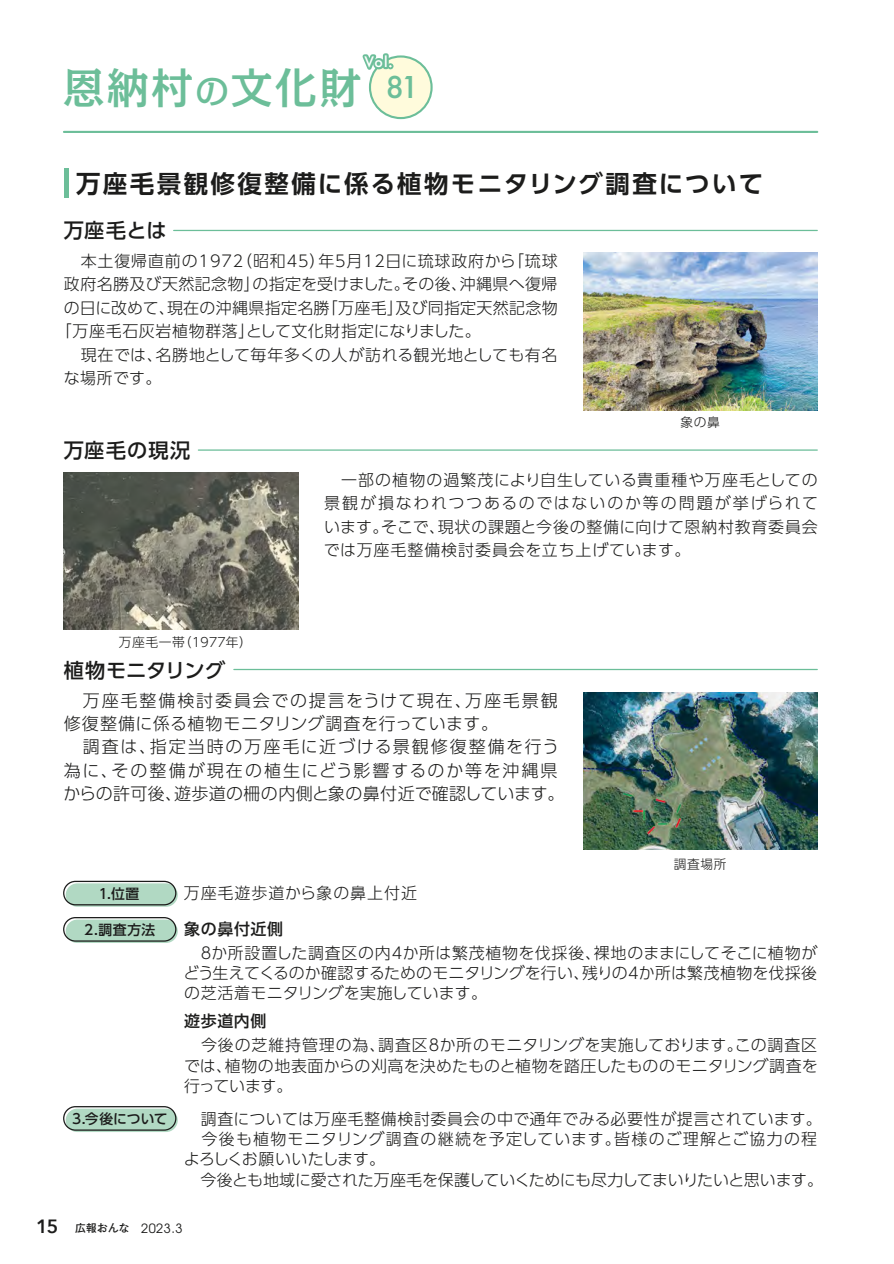
<style>
.page{position:relative;width:894px;height:1264px;background:#fff}
.page>*{position:absolute;margin:0;border:0;box-sizing:border-box;transform-origin:0 0}
.t1{font:500 42.45px "Kakumin Pro";letter-spacing:.04em;color:#6cbe99}
.t2{font:500 33px "Futura PT";color:#6cbe99}
.t3{font:700 24.45px "UD Shin Go Pr 6 De";letter-spacing:.095em;color:#1c1c1b}
.t4{font:500 20.25px "UD Shin Go Pr 6";letter-spacing:.02em;color:#1c1c1b}
.t5{font:600 19.2px "Avenir Next";color:#1c1c1b}
.t6{font:300 16.95px/23.4px "UD Shin Go Pr 6";letter-spacing:.115em;color:#1c1c1b}
.t7{font:300 16.95px "UD Shin Go Pr 6";letter-spacing:.025em;color:#1c1c1b}
.t8{font:300 16.95px "UD Shin Go Pr 6";letter-spacing:.02em;color:#1c1c1b}
.t9{font:300 16.95px "UD Shin Go Pr 6";letter-spacing:.11em;color:#1c1c1b}
.t10{font:300 16.95px "UD Shin Go Pr 6";letter-spacing:.075em;color:#1c1c1b}
.t11{font:300 15.9px/23.4px "UD Shin Go Pr 6";letter-spacing:.025em;color:#1c1c1b}
.t12{font:300 15.9px/20.2px "UD Shin Go Pr 6";letter-spacing:-.005em;color:#1c1c1b}
.t13{font:300 15.9px/23.4px "UD Shin Go Pr 6";letter-spacing:.06em;color:#1c1c1b;text-align:right}
.t14{font:300 15.9px/23.4px "UD Shin Go Pr 6";letter-spacing:.05em;color:#1c1c1b}
.t15{font:300 15.9px/20.2px "UD Shin Go Pr 6";color:#1c1c1b}
.t16{font:300 15.9px "UD Shin Go Pr 6";letter-spacing:.055em;color:#1c1c1b}
.t17{font:300 15.9px "UD Shin Go Pr 6";letter-spacing:.085em;color:#1c1c1b}
.t18{font:500 15.9px "UD Shin Go Pr 6";letter-spacing:.04em;color:#1c1c1b}
.t19{font:300 15.9px/20.2px "UD Shin Go Pr 6";letter-spacing:-.025em;color:#1c1c1b}
.t20{font:500 15.9px "Futura PT";color:#fff}
.t21{font:500 13.8px "UD Shin Go Pr 6";letter-spacing:.01em;color:#1c1c1b}
.t22{font:300 12.75px "UD Shin Go Pr 6";letter-spacing:.04em;color:#1c1c1b}
.t23{font:12.75px "Te X Gyre Adventor";color:#1c1c1b}
.t24{font:500 10.65px "Gothic MB101 Pr 6";letter-spacing:.03em;color:#1c1c1b}
.s1{font-size:34.05px}
</style>
<div class="page">
<svg style="left:362px;top:53px;width:70px;height:66px"></svg>
<hr style="left:64px;top:131px;width:752px;height:2px;background:#6cbe99">
<hr style="left:64px;top:168px;width:4px;height:30px;background:#6cbe99">
<img style="left:583px;top:253px;width:233px;height:157px">
<hr style="left:174px;top:230px;width:642px;height:1px;background:#6cbe99">
<img style="left:64px;top:472px;width:234px;height:157px">
<hr style="left:198px;top:449px;width:618px;height:1px;background:#6cbe99">
<img style="left:583px;top:692px;width:233px;height:157px">
<hr style="left:234px;top:668px;width:582px;height:2px;background:#6cbe99">
<div style="left:66px;top:883px;width:112px;height:23px;background:#b1d9c3;border-radius:12px"></div>
<div style="left:63px;top:880px;width:113px;height:25px;border:1px solid #1c1c1b;border-radius:12px"></div>
<div style="left:66px;top:1108px;width:112px;height:23px;background:#b1d9c3;border-radius:12px"></div>
<div style="left:63px;top:1105px;width:113px;height:25px;border:1px solid #1c1c1b;border-radius:12px"></div>
<div style="left:66px;top:919px;width:112px;height:23px;background:#b1d9c3;border-radius:12px"></div>
<div style="left:63px;top:916px;width:113px;height:25px;border:1px solid #1c1c1b;border-radius:12px"></div>
<p class="t20" style="left:364px;top:52px;width:29px">Vol.</p>
<h1 class="t1" style="left:62px;top:54px;width:300px">恩納村<span class="s1">の</span>文化財</h1>
<h2 class="t2" style="left:385px;top:67px;width:35px">81</h2>
<h3 class="t3" style="left:76px;top:163px;width:688px">万座毛景観修復整備に係る植物モニタリング調査について</h3>
<p class="t4" style="left:64px;top:214px;width:104px">万座毛とは</p>
<p class="t11" style="left:508px;top:248px;width:51px">「琉球</p>
<p class="t14" style="left:236px;top:248px;width:281px">（昭和45 年） 5月12日に琉球政府から</p>
<p class="t16" style="left:64px;top:248px;width:181px">　本土復帰直前の1972</p>
<p class="t11" style="left:64px;top:272px;width:197px">政府名勝及び天然記念物」</p>
<p class="t15" style="left:252px;top:273px;width:159px">の指定を受けました。</p>
<p class="t11" style="left:459px;top:272px;width:99px">沖縄県へ復帰</p>
<p class="t11" style="left:402px;top:272px;width:67px">その後、</p>
<p class="t11" style="left:395px;top:295px;width:164px">及び同指定天然記念物</p>
<p class="t11" style="left:322px;top:295px;width:83px">「万座毛」</p>
<p class="t11" style="left:167px;top:295px;width:164px">現在の沖縄県指定名勝</p>
<p class="t11" style="left:64px;top:295px;width:112px">の日に改めて、</p>
<p class="t11" style="left:155px;top:319px;width:403px;text-indent:-99px">「万座毛石灰岩植物群落」<br>名勝地として毎年多くの人が訪れる観光地としても有名</p>
<p class="t12" style="left:246px;top:320px;width:236px">として文化財指定になりました。</p>
<p class="t11" style="left:64px;top:342px;width:100px">　現在では、な場所です。</p>
<p class="t4" style="left:64px;top:433px;width:128px">万座毛の現況</p>
<p class="t22" style="left:680px;top:412px;width:41px">象の鼻</p>
<p class="t22" style="left:179px;top:631px;width:14px">（</p>
<p class="t22" style="left:226px;top:631px;width:28px">年(</p>
<p class="t22" style="left:119px;top:631px;width:110px">万座毛一帯１９７７</p>
<p class="t4" style="left:64px;top:653px;width:163px">植物モニタリング</p>
<p class="t13" style="left:324px;top:467px;width:495px">　一部の植物の過繁茂により自生している貴重種や万座毛としての景観が損なわれつつあるのではないのか等の問題が挙げられて現状の課題と今後の整備に向けて恩納村教育委員会</p>
<p class="t14" style="left:323px;top:514px;width:368px">います。<br>では万座毛整備検討委員会を立ち上げています。</p>
<p class="t11" style="left:381px;top:514px;width:65px">そこで、</p>
<p class="t10" style="left:465px;top:686px;width:94px">万座毛景観</p>
<p class="t9" style="left:64px;top:686px;width:409px">　万座毛整備検討委員会での提言をうけて現在、</p>
<p class="t7" style="left:64px;top:709px;width:435px">修復整備に係る植物モニタリング調査を行っています。</p>
<p class="t6" style="left:150px;top:734px;width:411px">指定当時の万座毛に近づける景観修復整備を行う</p>
<p class="t6" style="left:111px;top:734px;width:447px;text-indent:-47px">　調査は、<br>その整備が現在の植生にどう影響するのか等を沖縄県</p>
<p class="t10" style="left:64px;top:756px;width:55px">為に、</p>
<p class="t10" style="left:64px;top:779px;width:120px">からの許可後、</p>
<p class="t8" style="left:174px;top:779px;width:392px">遊歩道の柵の内側と象の鼻付近で確認しています。</p>
<p class="t21" style="left:99px;top:882px;width:42px">1.位置</p>
<p class="t21" style="left:84px;top:918px;width:72px">2.調査方法</p>
<p class="t13" style="left:184px;top:880px;width:235px">万座毛遊歩道から象の鼻上付近</p>
<p class="t18" style="left:184px;top:916px;width:100px">象の鼻付近側</p>
<p class="t22" style="left:673px;top:853px;width:54px">調査場所</p>
<p class="t11" style="left:593px;top:940px;width:225px">裸地のままにしてそこに植物が</p>
<p class="t14" style="left:211px;top:940px;width:391px">か所設置した調査区の内4か所は繁茂植物を伐採後、</p>
<p class="t11" style="left:184px;top:940px;width:31px">　８</p>
<p class="t15" style="left:183px;top:962px;width:407px">どう生えてくるのか確認するためのモニタリングを行い、の芝活着モニタリングを実施しています。</p>
<p class="t11" style="left:581px;top:960px;width:236px">残りの4か所は繁茂植物を伐採後</p>
<p class="t18" style="left:184px;top:1007px;width:84px">遊歩道内側</p>
<p class="t5" style="left:36px;top:1209px;width:24px">15</p>
<p class="t21" style="left:72px;top:1107px;width:97px">3.今後について</p>
<p class="t11" style="left:378px;top:1032px;width:366px">調査区8か所のモニタリングを実施しております。</p>
<p class="t11" style="left:225px;top:1034px;width:594px;line-height:20.2px;text-indent:-40px">　今後の芝維持管理の為、<br>植物の地表面からの刈高を決めたものと植物を踏圧したもののモニタリング調査を</p>
<p class="t11" style="left:734px;top:1032px;width:84px">この調査区</p>
<p class="t19" style="left:184px;top:1054px;width:110px">では、<br>行っています。</p>
<p class="t11" style="left:184px;top:1106px;width:638px">　調査については万座毛整備検討委員会の中で通年でみる必要性が提言されています。</p>
<p class="t12" style="left:184px;top:1128px;width:640px">　今後も植物モニタリング調査の継続を予定しています。<br>よろしくお願いいたします。<br>　今後とも地域に愛された万座毛を保護していくためにも尽力してまいりたいと思います。</p>
<p class="t17" style="left:614px;top:1125px;width:204px">皆様のご理解とご協力の程</p>
<p class="t24" style="left:75px;top:1218px;width:56px">広報おんな</p>
<p class="t23" style="left:141px;top:1217px;width:43px">2023.3</p>
</div>
